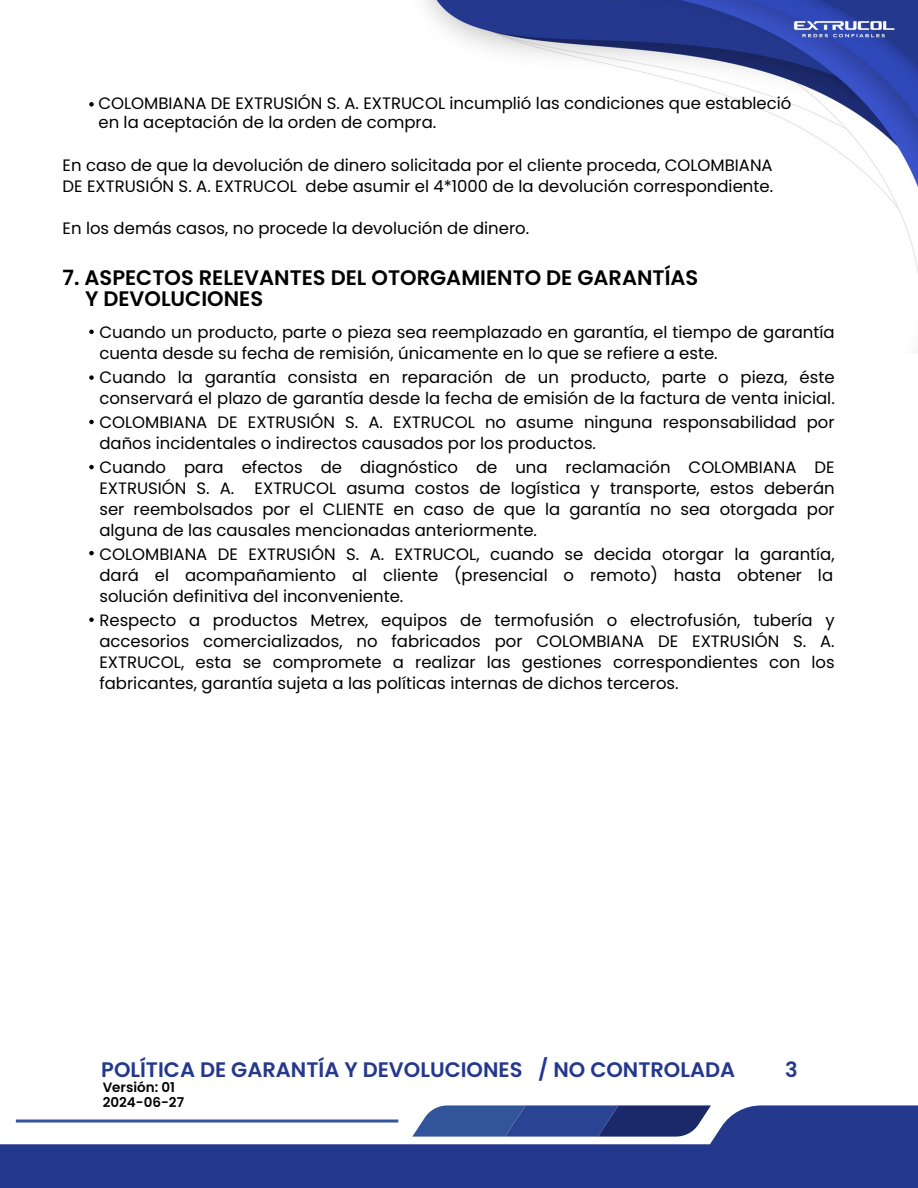
<style>
.page{position:relative;width:918px;height:1188px;background:#fff}
.page>*{position:absolute;margin:0;border:0;box-sizing:border-box;transform-origin:0 0}
.t1{font:600 21px/21px "Poppins";color:#000}
.t2{font:600 21px "Poppins";color:#24388c}
.t3{font:16.5px/21px "Poppins";color:#000}
.t4{font:600 13.5px/15px "Poppins";color:#000}
</style>
<div class="page">
<svg style="left:0;top:1105px;width:918px;height:83px;fill:#24388c"></svg>
<hr style="left:16px;top:1120px;width:382px;height:3px;background:#31549c">
<img style="left:90px;top:0;width:828px;height:470px">
<svg style="left:89px;top:330px;width:5px;height:4px"></svg>
<svg style="left:89px;top:375px;width:5px;height:5px"></svg>
<svg style="left:89px;top:420px;width:5px;height:4px"></svg>
<svg style="left:89px;top:465px;width:5px;height:4px"></svg>
<svg style="left:89px;top:551px;width:5px;height:4px"></svg>
<svg style="left:89px;top:617px;width:5px;height:5px"></svg>
<svg style="left:89px;top:102px;width:5px;height:5px"></svg>
<p class="t3" style="left:98px;top:93px;width:694px;line-height:19.5px">COLOMBIANA DE EXTRUSIÓN S. A. EXTRUCOL incumplió las condiciones que estableció en la aceptación de la orden de compra.</p>
<p class="t3" style="left:63px;top:155px;width:712px">En caso de que la devolución de dinero solicitada por el cliente proceda, COLOMBIANA<br>DE EXTRUSIÓN S. A. EXTRUCOL debe asumir el 4*1000 de la devolución correspondiente.</p>
<p class="t3" style="left:63px;top:218px;width:468px">En los demás casos, no procede la devolución de dinero.</p>
<p class="t1" style="left:85px;top:268px;width:615px;text-indent:-22px">7. ASPECTOS RELEVANTES DEL OTORGAMIENTO DE GARANTÍAS<br>Y DEVOLUCIONES</p>
<p class="t3" style="left:99px;top:322px;width:737px">Cuando un producto, parte o pieza sea reemplazado en garantía, el tiempo de garantía cuenta desde su fecha de remisión, únicamente en lo que se refiere a este.</p>
<p class="t3" style="left:99px;top:367px;width:737px">Cuando la garantía consista en reparación de un producto, parte o pieza, éste conservará el plazo de garantía desde la fecha de emisión de la factura de venta inicial.</p>
<p class="t3" style="left:99px;top:412px;width:737px">COLOMBIANA DE EXTRUSIÓN S. A. EXTRUCOL no asume ninguna responsabilidad por daños incidentales o indirectos causados por los productos.</p>
<p class="t3" style="left:99px;top:457px;width:737px;text-align:justify">Cuando para efectos de diagnóstico de una reclamación COLOMBIANA DE EXTRUSIÓN S. A. EXTRUCOL asuma costos de logística y transporte, estos deberán ser reembolsados por el CLIENTE en caso de que la garantía no sea otorgada por alguna de las causales mencionadas anteriormente.</p>
<p class="t3" style="left:99px;top:544px;width:737px;text-align:justify">COLOMBIANA DE EXTRUSIÓN S. A. EXTRUCOL, cuando se decida otorgar la garantía, dará el acompañamiento al cliente (presencial o remoto) hasta obtener la solución definitiva del inconveniente.</p>
<p class="t3" style="left:99px;top:610px;width:737px;text-align:justify">Respecto a productos Metrex, equipos de termofusión o electrofusión, tubería y accesorios comercializados, no fabricados por COLOMBIANA DE EXTRUSIÓN S. A.<br>EXTRUCOL, esta se compromete a realizar las gestiones correspondientes con los fabricantes, garantía sujeta a las políticas internas de dichos terceros.</p>
<p class="t2" style="left:101px;top:1057px;width:636px">POLÍTICA DE GARANTÍA Y DEVOLUCIONES / NO CONTROLADA</p>
<p class="t2" style="left:785px;top:1057px;width:14px">3</p>
<p class="t4" style="left:103px;top:1080px;width:83px">Versión: 01<br>2024-06-27</p>
</div>
